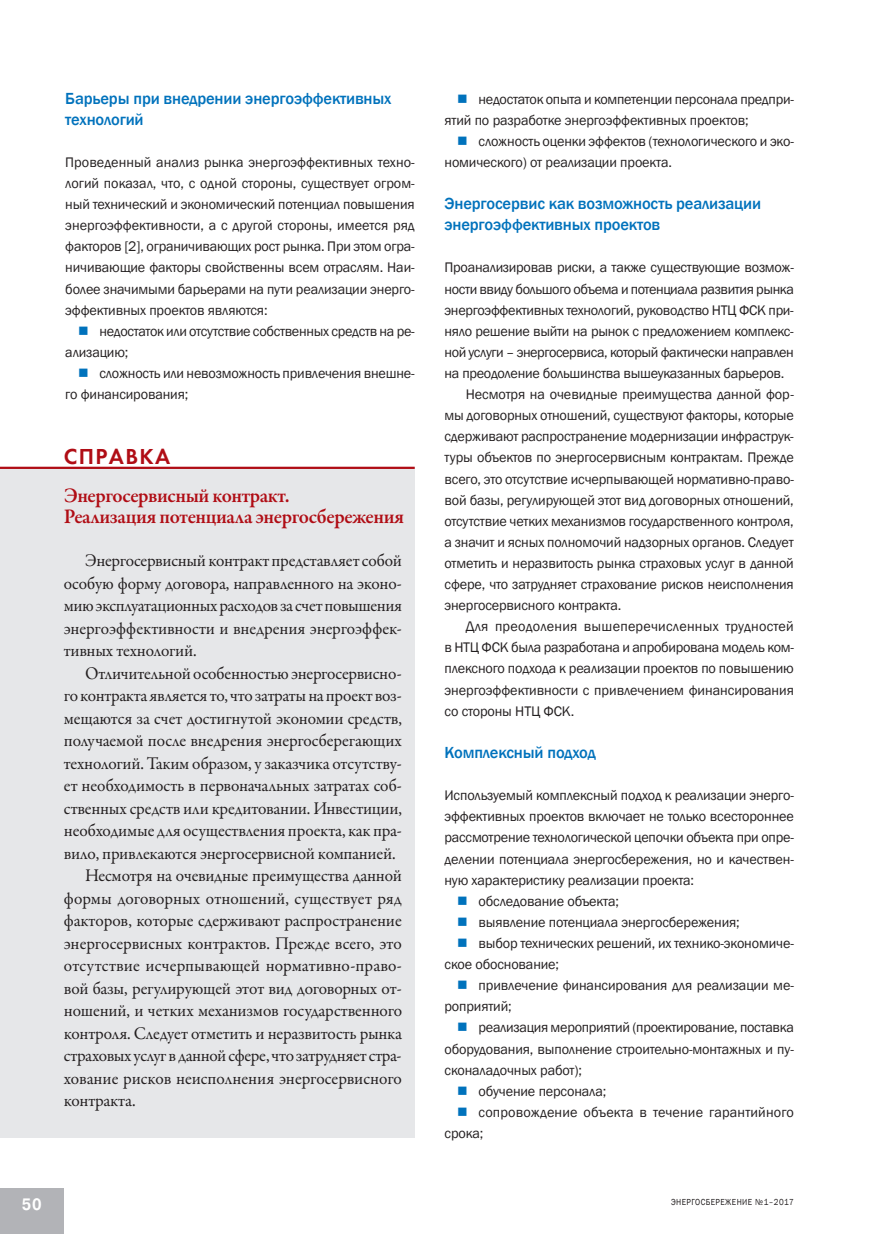
<style>
.page{position:relative;width:872px;height:1234px;background:#fff}
.page>*{position:absolute;margin:0;border:0;box-sizing:border-box;transform-origin:0 0}
.t1{font:22.5px "Futura Demi";letter-spacing:.06em;color:#b00d15}
.t2{font:600 21px/21px "Garamond Premr Pro";letter-spacing:-.02em;color:#b00d15;scale:.96 1}
.t3{font:18px/22.5px "Garamond Premr Pro";letter-spacing:-.01em;color:#231f20;text-align:justify;scale:.96 1}
.t4{font:18px "Garamond Premr Pro";letter-spacing:.01em;color:#231f20;scale:.96 1}
.t5{font:500 16.5px/21.1px "Franklin Gothic";letter-spacing:-.01em;color:#0072bc}
.t6{font:700 16.5px "Pragmatica";color:#fff;scale:.89 1}
.t7{font:14.25px/21.1px "Franklin Gothic";letter-spacing:-.01em;color:#231f20}
.t8{font:14.25px "Franklin Gothic";letter-spacing:-.03em;color:#231f20}
.t9{font:14.25px "Franklin Gothic";letter-spacing:.015em;color:#231f20}
.t10{font:14.25px "Franklin Gothic";letter-spacing:.01em;color:#231f20}
.t11{font:9px "Franklin Gothic";letter-spacing:.05em;color:#231f20;scale:.89 1}
</style>
<div class="page">
<div style="left:0;top:1188px;width:64px;height:45px;background:#b2b3b7"></div>
<div style="left:0;top:467px;width:415px;height:670px;background:#e6e7e9"></div>
<hr style="left:0;top:466px;width:415px;height:3px;background:#b00d15">
<p class="t5" style="left:65px;top:88px;width:328px">Барьеры при внедрении энергоэффективных технологий</p>
<p class="t7" style="left:65px;top:152px;width:351px;text-align:justify">Проведенный анализ рынка энергоэффективных техно&shy;логий показал, что, с одной стороны, существует огром&shy;ный технический и экономический потенциал повышения энергоэффективности, а с другой стороны, имеется ряд факторов [2], ограничивающих рост рынка. При этом огра&shy;ничивающие факторы свойственны всем отраслям. Наи&shy;более значимыми барьерами на пути реализации энерго&shy;эффективных проектов являются:</p>
<p class="t7" style="left:65px;top:321px;width:351px;text-indent:34px">недостаток или отсутствие собственных средств на ре&shy;ализацию;</p>
<p class="t7" style="left:65px;top:363px;width:351px;text-indent:34px">сложность или невозможность привлечения внешне&shy;го финансирования;</p>
<h1 class="t1" style="left:64px;top:443px;width:108px">СПРАВКА</h1>
<h2 class="t2" style="left:64px;top:484px;width:356px">Энергосервисный контракт.<br>Реализация потенциала энергосбережения</h2>
<p class="t3" style="left:64px;top:549px;width:354px;text-indent:21px">Энергосервисный контракт представляет собой особую форму договора, направленного на эконо&shy;мию эксплуатационных расходов за счет повышения энергоэффективности и внедрения энергоэффек&shy;тивных технологий.</p>
<p class="t3" style="left:85px;top:662px;width:331px">Отличительной особенностью энергосервисно-</p>
<p class="t3" style="left:64px;top:684px;width:354px">го контракта является то, что затраты на проект воз-</p>
<p class="t3" style="left:64px;top:707px;width:354px">мещаются за счет достигнутой экономии средств,</p>
<p class="t3" style="left:64px;top:729px;width:353px">получаемой после внедрения энергосберегающих</p>
<p class="t3" style="left:64px;top:752px;width:354px">технологий. Таким образом, у заказчика отсутству-</p>
<p class="t3" style="left:64px;top:774px;width:354px">ет необходимость в первоначальных затратах соб-</p>
<p class="t3" style="left:64px;top:797px;width:354px">ственных средств или кредитовании. Инвестиции,</p>
<p class="t3" style="left:64px;top:819px;width:354px">необходимые для осуществления проекта, как пра-</p>
<p class="t3" style="left:64px;top:842px;width:347px">вило, привлекаются энергосервисной компанией.</p>
<p class="t3" style="left:85px;top:864px;width:331px">Несмотря на очевидные преимущества данной</p>
<p class="t3" style="left:64px;top:887px;width:354px">формы договорных отношений, существует ряд</p>
<p class="t3" style="left:64px;top:909px;width:353px">факторов, которые сдерживают распространение</p>
<p class="t3" style="left:64px;top:932px;width:354px">энергосервисных контрактов. Прежде всего, это</p>
<p class="t4" style="left:64px;top:954px;width:354px">отсутствие исчерпывающей нормативно-право-</p>
<p class="t3" style="left:64px;top:977px;width:354px">вой базы, регулирующей этот вид договорных от-</p>
<p class="t3" style="left:64px;top:999px;width:354px">ношений, и четких механизмов государственного</p>
<p class="t3" style="left:64px;top:1022px;width:354px">контроля. Следует отметить и неразвитость рынка</p>
<p class="t3" style="left:64px;top:1044px;width:353px">страховых услуг в данной сфере, что затрудняет стра-</p>
<p class="t3" style="left:64px;top:1067px;width:354px">хование рисков неисполнения энергосервисного</p>
<p class="t3" style="left:64px;top:1089px;width:76px">контракта.</p>
<p class="t6" style="left:22px;top:1193px;width:24px">50</p>
<p class="t7" style="left:444px;top:88px;width:351px;text-indent:34px">недостаток опыта и компетенции персонала предпри&shy;ятий по разработке энергоэффективных проектов;</p>
<p class="t7" style="left:444px;top:131px;width:351px;text-indent:34px">сложность оценки эффектов (технологического и эко&shy;номического) от реализации проекта.</p>
<p class="t5" style="left:444px;top:193px;width:318px">Энергосервис как возможность реализации энергоэффективных проектов</p>
<p class="t7" style="left:444px;top:257px;width:351px">Проанализировав риски, а также существующие возмож-</p>
<p class="t7" style="left:444px;top:278px;width:351px">ности ввиду большого объема и потенциала развития рынка</p>
<p class="t7" style="left:444px;top:299px;width:351px">энергоэффективных технологий, руководство НТЦ ФСК при-</p>
<p class="t7" style="left:444px;top:321px;width:351px">няло решение выйти на рынок с предложением комплекс-</p>
<p class="t8" style="left:444px;top:343px;width:351px">ной услуги – энергосервиса, который фактически направлен</p>
<p class="t7" style="left:444px;top:363px;width:341px">на преодоление большинства вышеуказанных барьеров.</p>
<p class="t7" style="left:466px;top:384px;width:330px">Несмотря на очевидные преимущества данной фор-</p>
<p class="t7" style="left:444px;top:405px;width:351px">мы договорных отношений, существуют факторы, которые</p>
<p class="t7" style="left:444px;top:426px;width:351px">сдерживают распространение модернизации инфраструк-</p>
<p class="t7" style="left:444px;top:447px;width:351px">туры объектов по энергосервисным контрактам. Прежде</p>
<p class="t7" style="left:444px;top:468px;width:351px">всего, это отсутствие исчерпывающей нормативно-право-</p>
<p class="t7" style="left:444px;top:489px;width:351px">вой базы, регулирующей этот вид договорных отношений,</p>
<p class="t7" style="left:444px;top:510px;width:351px">отсутствие четких механизмов государственного контроля,</p>
<p class="t7" style="left:444px;top:531px;width:351px">а значит и ясных полномочий надзорных органов. Следует</p>
<p class="t7" style="left:444px;top:553px;width:351px">отметить и неразвитость рынка страховых услуг в данной</p>
<p class="t7" style="left:444px;top:574px;width:351px">сфере, что затрудняет страхование рисков неисполнения</p>
<p class="t7" style="left:444px;top:595px;width:178px">энергосервисного контракта.</p>
<p class="t9" style="left:466px;top:617px;width:329px">Для преодоления вышеперечисленных трудностей</p>
<p class="t7" style="left:444px;top:637px;width:351px">в НТЦ ФСК была разработана и апробирована модель ком-</p>
<p class="t7" style="left:444px;top:658px;width:351px">плексного подхода к реализации проектов по повышению</p>
<p class="t7" style="left:444px;top:679px;width:351px">энергоэффективности с привлечением финансирования</p>
<p class="t7" style="left:444px;top:700px;width:131px">со стороны НТЦ ФСК.</p>
<p class="t5" style="left:444px;top:742px;width:153px">Комплексный подход</p>
<p class="t7" style="left:444px;top:785px;width:351px">Используемый комплексный подход к реализации энерго-</p>
<p class="t7" style="left:444px;top:806px;width:351px">эффективных проектов включает не только всестороннее</p>
<p class="t7" style="left:444px;top:827px;width:351px">рассмотрение технологической цепочки объекта при опре-</p>
<p class="t7" style="left:444px;top:848px;width:351px">делении потенциала энергосбережения, но и качествен-</p>
<p class="t7" style="left:444px;top:869px;width:251px">ную характеристику реализации проекта:</p>
<p class="t7" style="left:478px;top:890px;width:142px">обследование объекта;</p>
<p class="t7" style="left:478px;top:911px;width:263px">выявление потенциала энергосбережения;</p>
<p class="t7" style="left:478px;top:932px;width:317px">выбор технических решений, их технико-экономиче-</p>
<p class="t7" style="left:444px;top:953px;width:116px">ское обоснование;</p>
<p class="t7" style="left:478px;top:974px;width:317px">привлечение финансирования для реализации ме-</p>
<p class="t7" style="left:444px;top:996px;width:69px">роприятий;</p>
<p class="t7" style="left:478px;top:1017px;width:317px">реализация мероприятий (проектирование, поставка</p>
<p class="t7" style="left:444px;top:1038px;width:351px">оборудования, выполнение строительно-монтажных и пу-</p>
<p class="t7" style="left:444px;top:1059px;width:139px">сконаладочных работ);</p>
<p class="t7" style="left:478px;top:1080px;width:129px">обучение персонала;</p>
<p class="t10" style="left:478px;top:1102px;width:317px">сопровождение объекта в течение гарантийного</p>
<p class="t7" style="left:444px;top:1122px;width:40px">срока;</p>
<p class="t11" style="left:671px;top:1196px;width:139px">ЭНЕРГОСБЕРЕЖЕНИЕ №1–2017</p>
</div>
